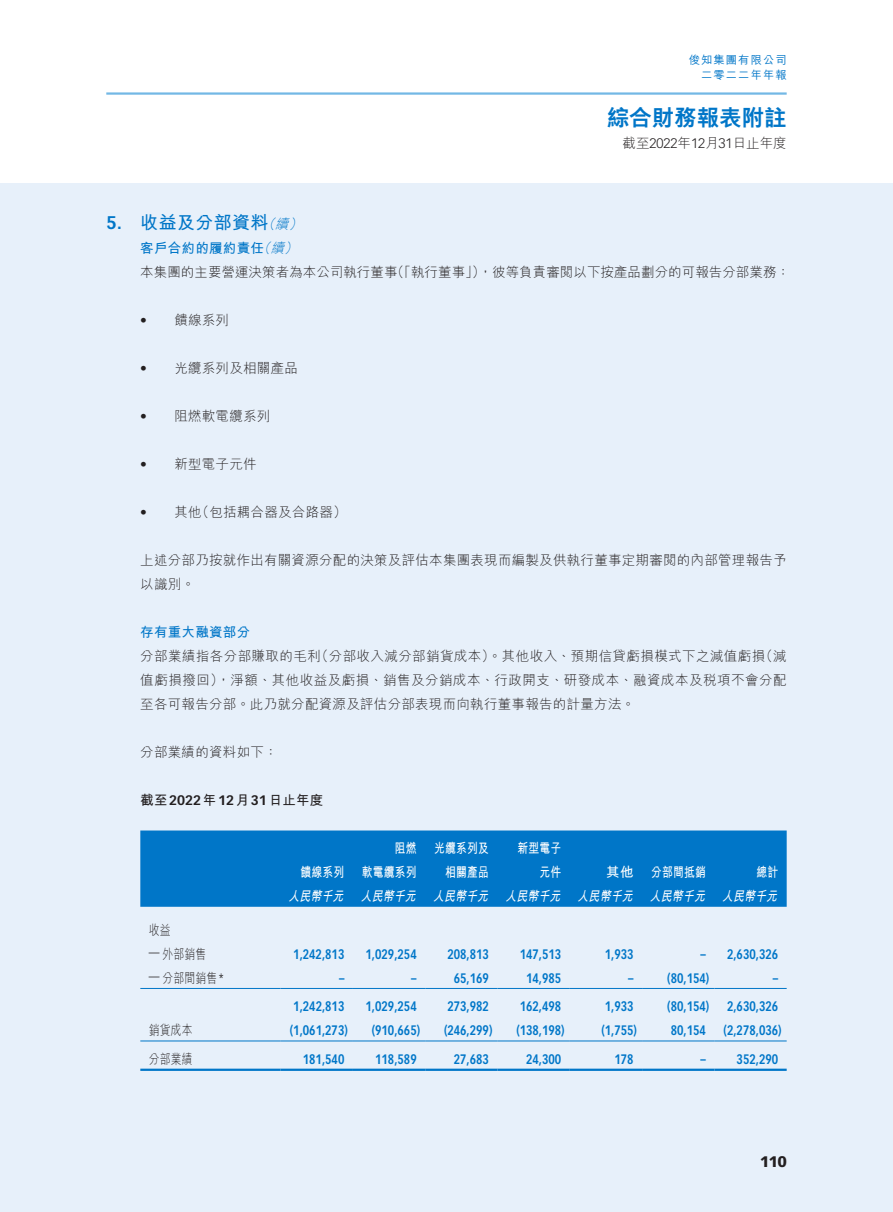
<style>
.page{position:relative;width:893px;height:1212px;background:#fff}
.page>*{position:absolute;margin:0;border:0;box-sizing:border-box;transform-origin:0 0}
.t1{font:800 22.5px "M Hei HK";color:#0076c8}
.t2{font:700 18px "M Hei HK";letter-spacing:.02em;color:#0076c8}
.t3{font:700 18px "Vectora LT Std";color:#0076c8}
.t4{font:900 15px "Vectora LT Std";color:#231f20}
.t5{font:300 13.5px/24px "M Hei HK";letter-spacing:.02em;color:#231f20}
.t6{font:700 13.5px "Vectora LT Std";color:#0076c8;scale:.8 1}
.t7{font:italic 700 13.5px "M Hei HK";color:#fff;scale:.8 1}
.t8{font:700 13.5px/24px "M Hei HK";letter-spacing:.02em;color:#fff;text-align:right;scale:.8 1}
.t9{font:300 13.5px "M Hei HK";letter-spacing:.02em;color:#231f20;scale:.8 1}
.t10{font:700 13.5px "M Hei HK";letter-spacing:.02em;color:#0076c8}
.t11{font:700 13.5px "M Hei HK";letter-spacing:.02em;color:#231f20}
.t12{font:italic 300 13.5px "M Hei HK";color:#0076c8}
.t13{font:300 13.5px "Vectora LT Std";color:#231f20}
.t14{font:700 13.5px "M Hei HK";letter-spacing:.02em;color:#fff}
.t15{font:300 13.5px "Vectora LT Std";color:#231f20;scale:.8 1}
.t16{font:500 11.25px/15px "M Hei HK";letter-spacing:.1em;color:#0076c8;text-align:right}
.s1{font-family:"Vectora LT Std"}
</style>
<div class="page">
<hr style="left:106px;top:92px;width:681px;height:3px;background:#73b8e5">
<div style="left:0;top:183px;width:893px;height:1029px;background:#e7f0fa"></div>
<div style="left:140px;top:830px;width:647px;height:77px;background:#0076c8"></div>
<hr style="left:140px;top:988px;width:141px;height:1px;background:#0076c8">
<hr style="left:281px;top:988px;width:72px;height:1px;background:#0076c8">
<hr style="left:353px;top:988px;width:72px;height:1px;background:#0076c8">
<hr style="left:425px;top:988px;width:72px;height:1px;background:#0076c8">
<hr style="left:497px;top:988px;width:73px;height:1px;background:#0076c8">
<hr style="left:570px;top:988px;width:72px;height:1px;background:#0076c8">
<hr style="left:642px;top:988px;width:72px;height:1px;background:#0076c8">
<hr style="left:714px;top:988px;width:73px;height:1px;background:#0076c8">
<hr style="left:140px;top:1040px;width:141px;height:1px;background:#0076c8">
<hr style="left:281px;top:1040px;width:72px;height:1px;background:#0076c8">
<hr style="left:353px;top:1040px;width:72px;height:1px;background:#0076c8">
<hr style="left:425px;top:1040px;width:72px;height:1px;background:#0076c8">
<hr style="left:497px;top:1040px;width:73px;height:1px;background:#0076c8">
<hr style="left:570px;top:1040px;width:72px;height:1px;background:#0076c8">
<hr style="left:642px;top:1040px;width:72px;height:1px;background:#0076c8">
<hr style="left:714px;top:1040px;width:73px;height:1px;background:#0076c8">
<hr style="left:140px;top:1068px;width:141px;height:3px;background:#0076c8">
<hr style="left:281px;top:1068px;width:72px;height:3px;background:#0076c8">
<hr style="left:353px;top:1068px;width:72px;height:3px;background:#0076c8">
<hr style="left:425px;top:1068px;width:72px;height:3px;background:#0076c8">
<hr style="left:497px;top:1068px;width:73px;height:3px;background:#0076c8">
<hr style="left:570px;top:1068px;width:72px;height:3px;background:#0076c8">
<hr style="left:642px;top:1068px;width:72px;height:3px;background:#0076c8">
<hr style="left:714px;top:1068px;width:73px;height:3px;background:#0076c8">
<p class="t16" style="left:689px;top:52px;width:99px">俊知集團有限公司二零二二年年報</p>
<h1 class="t1" style="left:607px;top:107px;width:181px">綜合財務報表附註</h1>
<p class="t5" style="left:622px;top:131px;width:166px">截至<span class="s1">2022</span>年<span class="s1">12</span>月<span class="s1">31</span>日止年度</p>
<h2 class="t3" style="left:106px;top:211px;width:17px">5.</h2>
<h2 class="t2" style="left:140px;top:209px;width:130px">收益及分部資料</h2>
<p class="t12" style="left:275px;top:217px;width:18px">續</p>
<p class="t12" style="left:262px;top:217px;width:18px">（</p>
<p class="t12" style="left:289px;top:217px;width:18px">(</p>
<p class="t10" style="left:140px;top:238px;width:125px">客戶合約的履約責任</p>
<p class="t12" style="left:271px;top:241px;width:18px">續</p>
<p class="t12" style="left:257px;top:241px;width:18px">（</p>
<p class="t12" style="left:284px;top:241px;width:18px">(</p>
<p class="t5" style="left:391px;top:260px;width:96px">（「執行董事」）</p>
<p class="t5" style="left:479px;top:260px;width:313px">，彼等負責審閱以下按產品劃分的可報告分部業務：</p>
<p class="t5" style="left:140px;top:260px;width:259px">本集團的主要營運決策者為本公司執行董事</p>
<p class="t5" style="left:174px;top:308px;width:56px">饋線系列</p>
<p class="t13" style="left:140px;top:312px;width:8px">•</p>
<p class="t13" style="left:140px;top:360px;width:8px">•</p>
<p class="t5" style="left:174px;top:356px;width:125px">光纜系列及相關產品</p>
<p class="t13" style="left:140px;top:408px;width:8px">•</p>
<p class="t5" style="left:174px;top:404px;width:98px">阻燃軟電纜系列</p>
<p class="t13" style="left:140px;top:456px;width:8px">•</p>
<p class="t5" style="left:174px;top:452px;width:84px">新型電子元件</p>
<p class="t5" style="left:196px;top:500px;width:152px">（包括耦合器及合路器(</p>
<p class="t5" style="left:174px;top:500px;width:29px">其他</p>
<p class="t13" style="left:140px;top:504px;width:8px">•</p>
<p class="t5" style="left:140px;top:548px;width:648px">上述分部乃按就作出有關資源分配的決策及評估本集團表現而編製及供執行董事定期審閱的內部管理報告予以識別。</p>
<p class="t10" style="left:140px;top:622px;width:111px">存有重大融資部分</p>
<p class="t5" style="left:760px;top:644px;width:29px">（減</p>
<p class="t5" style="left:140px;top:644px;width:648px">分部業績指各分部賺取的毛利<br>值虧損撥回，）淨額、其他收益及虧損、銷售及分銷成本、行政開支、研發成本、融資成本及稅項不會分配至各可報告分部。此乃就分配資源及評估分部表現而向執行董事報告的計量方法。</p>
<p class="t5" style="left:140px;top:740px;width:139px">分部業績的資料如下：</p>
<p class="t11" style="left:140px;top:790px;width:185px">截至<span class="s1">2022</span>年<span class="s1">12</span>月<span class="s1">31</span>日止年度</p>
<p class="t5" style="left:315px;top:644px;width:452px">（分部收入減分部銷貨成本）。其他收入、預期信貸虧損模式下之減值虧損</p>
<p class="t8" style="left:301px;top:859px;width:56px">饋線系列</p>
<p class="t8" style="left:362px;top:835px;width:70px">阻燃<br>軟電纜系列</p>
<p class="t8" style="left:434px;top:835px;width:70px">光纜系列及相關產品</p>
<p class="t8" style="left:517px;top:835px;width:56px">新型電子</p>
<p class="t8" style="left:539px;top:859px;width:29px">元件</p>
<p class="t14" style="left:606px;top:862px;width:29px">其他</p>
<p class="t8" style="left:651px;top:859px;width:70px">分部間抵銷</p>
<p class="t8" style="left:756px;top:859px;width:29px">總計</p>
<p class="t7" style="left:288px;top:886px;width:75px">人民幣千元</p>
<p class="t7" style="left:361px;top:886px;width:75px">人民幣千元</p>
<p class="t7" style="left:433px;top:886px;width:75px">人民幣千元</p>
<p class="t7" style="left:505px;top:886px;width:75px">人民幣千元</p>
<p class="t7" style="left:578px;top:886px;width:75px">人民幣千元</p>
<p class="t7" style="left:650px;top:886px;width:75px">人民幣千元</p>
<p class="t7" style="left:722px;top:886px;width:75px">人民幣千元</p>
<p class="t9" style="left:149px;top:923px;width:29px">收益</p>
<p class="t9" style="left:162px;top:947px;width:56px">外部銷售</p>
<p class="t15" style="left:149px;top:944px;width:15px">—</p>
<p class="t6" style="left:293px;top:945px;width:65px">1,242,813</p>
<p class="t6" style="left:366px;top:945px;width:65px">1,029,254</p>
<p class="t6" style="left:447px;top:945px;width:53px">208,813</p>
<p class="t6" style="left:520px;top:945px;width:53px">147,513</p>
<p class="t6" style="left:605px;top:945px;width:37px">1,933</p>
<p class="t6" style="left:700px;top:945px;width:8px">–</p>
<p class="t6" style="left:727px;top:945px;width:65px">2,630,326</p>
<p class="t9" style="left:162px;top:971px;width:79px">分部間銷售<span class="s1">*</span></p>
<p class="t15" style="left:149px;top:968px;width:15px">—</p>
<p class="t6" style="left:339px;top:969px;width:8px">–</p>
<p class="t6" style="left:411px;top:969px;width:8px">–</p>
<p class="t6" style="left:454px;top:969px;width:45px">65,169</p>
<p class="t6" style="left:526px;top:969px;width:45px">14,985</p>
<p class="t6" style="left:628px;top:969px;width:8px">–</p>
<p class="t6" style="left:667px;top:969px;width:54px">)80,154(</p>
<p class="t6" style="left:773px;top:969px;width:8px">–</p>
<p class="t6" style="left:293px;top:998px;width:65px">1,242,813</p>
<p class="t6" style="left:366px;top:998px;width:65px">1,029,254</p>
<p class="t6" style="left:447px;top:998px;width:53px">273,982</p>
<p class="t6" style="left:520px;top:998px;width:53px">162,498</p>
<p class="t6" style="left:605px;top:998px;width:37px">1,933</p>
<p class="t6" style="left:667px;top:998px;width:54px">)80,154(</p>
<p class="t6" style="left:727px;top:998px;width:65px">2,630,326</p>
<p class="t9" style="left:149px;top:1023px;width:56px">銷貨成本</p>
<p class="t6" style="left:290px;top:1022px;width:74px">)1,061,273(</p>
<p class="t6" style="left:372px;top:1022px;width:62px">)910,665(</p>
<p class="t6" style="left:444px;top:1022px;width:62px">)246,299(</p>
<p class="t6" style="left:516px;top:1022px;width:62px">)138,198(</p>
<p class="t6" style="left:601px;top:1022px;width:46px">)1,755(</p>
<p class="t6" style="left:671px;top:1022px;width:45px">80,154</p>
<p class="t6" style="left:724px;top:1022px;width:74px">)2,278,036(</p>
<p class="t9" style="left:149px;top:1052px;width:56px">分部業績</p>
<p class="t6" style="left:303px;top:1050px;width:53px">181,540</p>
<p class="t6" style="left:375px;top:1050px;width:53px">118,589</p>
<p class="t6" style="left:454px;top:1050px;width:45px">27,683</p>
<p class="t6" style="left:526px;top:1050px;width:45px">24,300</p>
<p class="t6" style="left:614px;top:1050px;width:25px">178</p>
<p class="t6" style="left:700px;top:1050px;width:8px">–</p>
<p class="t6" style="left:737px;top:1050px;width:53px">352,290</p>
<p class="t4" style="left:760px;top:1152px;width:28px">110</p>
</div>
